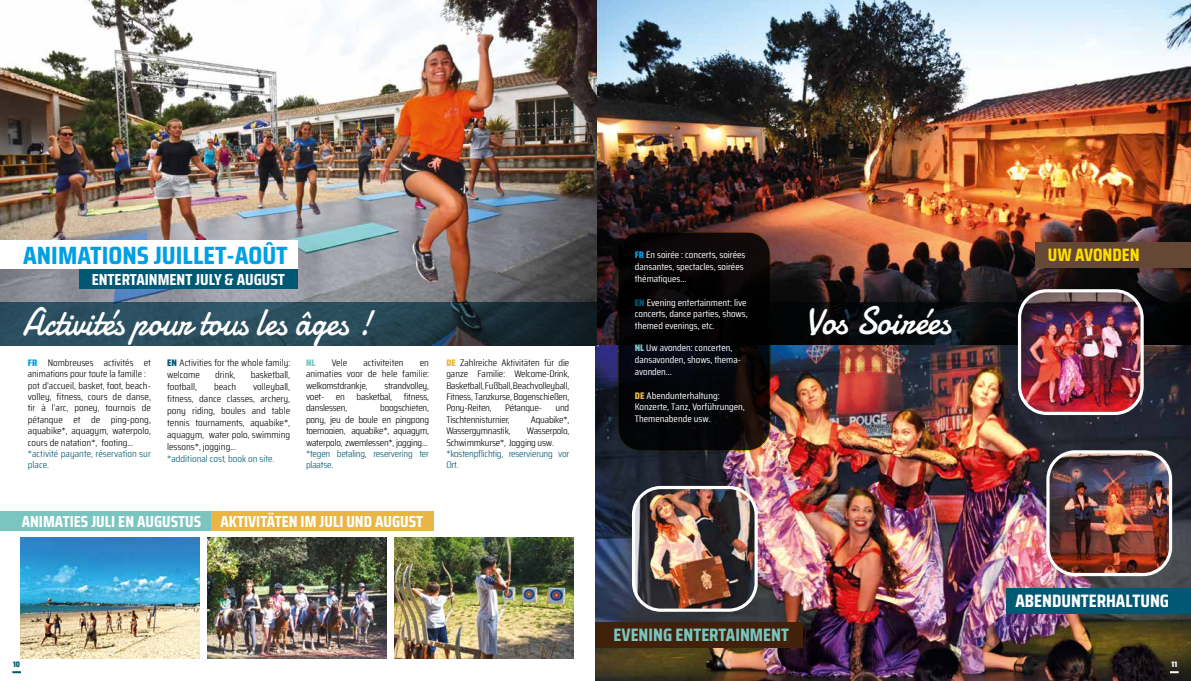
<style>
.page{position:relative;width:1191px;height:681px;background:#fff}
.page>*{position:absolute;margin:0;border:0;box-sizing:border-box;transform-origin:0 0}
.t1{font:40px "Damion";color:#fff;scale:.85 1}
.t2{font:40px "Damion";color:#fff;scale:.9 1}
.t3{font:700 25px "Saira Condensed";color:#009fe3;scale:1.1 1}
.t4{font:700 18px "Saira Condensed";color:#79c6c0;scale:1.05 1}
.t5{font:700 18px "Saira Condensed";color:#fff;scale:1.05 1}
.t6{font:700 18px "Saira Condensed";color:#fd0;scale:1.05 1}
.t7{font:700 16px "Saira Condensed";color:#fff;scale:1.05 1}
.t8{font:300 9.5px/11.4px "Saira Condensed";letter-spacing:-.005em;color:#000;text-align:justify;scale:1.1 1}
.t9{font:300 9.5px/11.4px "Saira Condensed";letter-spacing:-.005em;color:#000;scale:1.08 1}
.t10{font:9.5px/11.4px "Saira Condensed";color:#fff;scale:1.09 1}
.t11{font:9.5px/11.7px "Saira Condensed";color:#fff;scale:1.08 1}
.t12{font:300 9.5px/11.4px "Saira Condensed";letter-spacing:-.02em;color:#005874;scale:1.1 1}
.t13{font:300 9.5px/11.4px "Saira Condensed";color:#005874;scale:1.1 1}
.t14{font:800 9.5px "Saira Condensed";color:#79c6c0;scale:1.1 1}
.t15{font:800 8px "Saira Condensed";color:#005874;scale:1.1 1}
.t16{font:800 8px "Saira Condensed";color:#fff;scale:1.1 1}
.s1{font-weight:800;color:#009fe3}
.s2{font-weight:800;color:#005874}
.s3{font-weight:800;color:#e9b646}
.s4{font-weight:800;color:#79c6c0}
</style>
<div class="page">
<img style="left:596px;top:0;width:595px;height:345px">
<img style="left:0;top:0;width:596px;height:302px">
<svg style="left:0;top:302px;width:596px;height:43px;fill:#294d5b"></svg>
<svg style="left:770px;top:302px;width:421px;height:43px;fill:#050809"></svg>
<div style="left:0;top:240px;width:298px;height:29px;background:#fff"></div>
<div style="left:79px;top:269px;width:219px;height:19px;background:#005874"></div>
<img style="left:595px;top:345px;width:596px;height:335px">
<img style="left:1048px;top:451px;width:122px;height:123px">
<div style="left:1046px;top:450px;width:126px;height:126px;border:3px solid #fff;border-radius:27px"></div>
<img style="left:1019px;top:291px;width:123px;height:122px">
<div style="left:1018px;top:289px;width:125px;height:126px;border:3px solid #fff;border-radius:27px"></div>
<img style="left:633px;top:487px;width:123px;height:123px">
<div style="left:632px;top:485px;width:125px;height:126px;border:3px solid #fff;border-radius:27px"></div>
<div style="left:1006px;top:588px;width:185px;height:25px;background:#005874"></div>
<div style="left:595px;top:622px;width:208px;height:25px;background:#42210a"></div>
<div style="left:1036px;top:242px;width:155px;height:25px;background:#654735"></div>
<div style="left:0;top:511px;width:211px;height:20px;background:#79c6c0"></div>
<div style="left:211px;top:511px;width:222px;height:20px;background:#e9b646"></div>
<svg style="left:618px;top:232px;width:152px;height:218px;fill:#050507"></svg>
<div style="left:617px;top:231px;width:153px;height:220px;border:1px solid #fd0;border-radius:23px"></div>
<img style="left:208px;top:537px;width:179px;height:121px">
<img style="left:21px;top:537px;width:178px;height:121px">
<img style="left:394px;top:537px;width:179px;height:121px">
<svg style="left:12px;top:671px;width:9px;height:2px"></svg>
<svg style="left:1170px;top:671px;width:8px;height:2px"></svg>
<h2 class="t3" style="left:23px;top:236px;width:242px">ANIMATIONS JUILLET-AOÛT</h2>
<h3 class="t7" style="left:92px;top:267px;width:185px">ENTERTAINMENT JULY &amp; AUGUST</h3>
<h1 class="t1" style="left:23px;top:294px;width:413px">Activités pour tous les âges !</h1>
<p class="t9" style="left:28px;top:356px;width:115px"><span class="s1">FR</span> Nombreuses activités et animations pour toute la famille : pot d’accueil, basket, foot, beach&shy;volley, fitness, cours de danse, tir à l’arc, poney, tournois de pétanque et de ping-pong, aquabike*, aquagym, waterpolo, cours de natation*, footing…</p>
<p class="t13" style="left:28px;top:447px;width:113px">*activité payante, réservation sur place.</p>
<p class="t9" style="left:167px;top:356px;width:115px;line-height:12px"><span class="s2">EN</span> Activities for the whole family: welcome</p>
<p class="t8" style="left:215px;top:368px;width:20px">drink,</p>
<p class="t8" style="left:251px;top:368px;width:37px">basketball,</p>
<p class="t8" style="left:167px;top:380px;width:113px;line-height:12px;text-indent:86px">volleyball, fitness, dance classes, archery, pony riding, boules and table tennis tournaments, aquabike*, aquagym, water polo, swimming lessons*, jogging…</p>
<p class="t13" style="left:167px;top:452px;width:99px">*additional cost, book on site.</p>
<p class="t8" style="left:167px;top:380px;width:29px">football,</p>
<p class="t8" style="left:214px;top:380px;width:22px">beach</p>
<p class="t14" style="left:306px;top:355px;width:10px">NL</p>
<p class="t8" style="left:332px;top:356px;width:16px">Vele</p>
<p class="t8" style="left:363px;top:356px;width:38px">activiteiten</p>
<p class="t8" style="left:306px;top:356px;width:113px;text-indent:114px">en animaties voor de hele familie: welkomstdrankje,</p>
<p class="t8" style="left:306px;top:379px;width:113px;text-indent:78px">strandvolley, voet- en basketbal, fitness, danslessen,</p>
<p class="t8" style="left:306px;top:402px;width:113px;text-indent:74px">boogschieten, pony, jeu de boule en pingpong toernooien, aquabike*, aquagym, waterpolo, zwemlessen*, jogging…</p>
<p class="t12" style="left:306px;top:447px;width:113px">*tegen betaling, reservering ter plaatse.</p>
<h3 class="t7" style="left:22px;top:509px;width:384px">ANIMATIES JULI EN AUGUSTUS AKTIVITÄTEN IM JULI UND AUGUST</h3>
<p class="t9" style="left:446px;top:356px;width:115px;text-align:justify"><span class="s3">DE</span> Zahlreiche Aktivitäten für die ganze Familie: Welcome-Drink, Basketball, Fußball, Beachvolleyball, Fitness, Tanzkurse, Bogenschießen, Pony-Reiten,</p>
<p class="t8" style="left:505px;top:402px;width:35px">Pétanque-</p>
<p class="t8" style="left:555px;top:402px;width:14px">und</p>
<p class="t8" style="left:446px;top:413px;width:59px">Tischtennisturnier,</p>
<p class="t8" style="left:531px;top:413px;width:37px">Aquabike*,</p>
<p class="t8" style="left:446px;top:425px;width:60px">Wassergymnastik,</p>
<p class="t8" style="left:446px;top:425px;width:113px;text-indent:81px">Wasserpolo,<br>Schwimmkurse*, Jogging usw.</p>
<p class="t12" style="left:446px;top:447px;width:113px">*kostenpflichtig, reservierung vor<br>Ort.</p>
<p class="t11" style="left:635px;top:249px;width:104px"><span class="s1">FR</span> En soirée : concerts, soirées dansantes, spectacles, soirées thématiques…</p>
<p class="t10" style="left:635px;top:296px;width:105px"><span class="s2">EN</span> Evening entertainment: live concerts, dance parties, shows, themed evenings, etc.</p>
<p class="t11" style="left:635px;top:342px;width:100px"><span class="s4">NL</span> Uw avonden: concerten, dansavonden, shows, thema&shy;avonden...</p>
<p class="t10" style="left:635px;top:389px;width:102px"><span class="s3">DE</span> Abendunterhaltung:<br>Konzerte, Tanz, Vorführungen,<br>Themenabende usw.</p>
<h1 class="t2" style="left:805px;top:293px;width:163px">Vos Soirées</h1>
<h3 class="t4" style="left:613px;top:620px;width:168px">EVENING ENTERTAINMENT</h3>
<h3 class="t6" style="left:1047px;top:241px;width:89px">UW AVONDEN</h3>
<h3 class="t5" style="left:1015px;top:586px;width:148px">ABENDUNTERHALTUNG</h3>
<p class="t15" style="left:13px;top:658px;width:8px">10</p>
<p class="t16" style="left:1171px;top:658px;width:7px">11</p>
</div>
